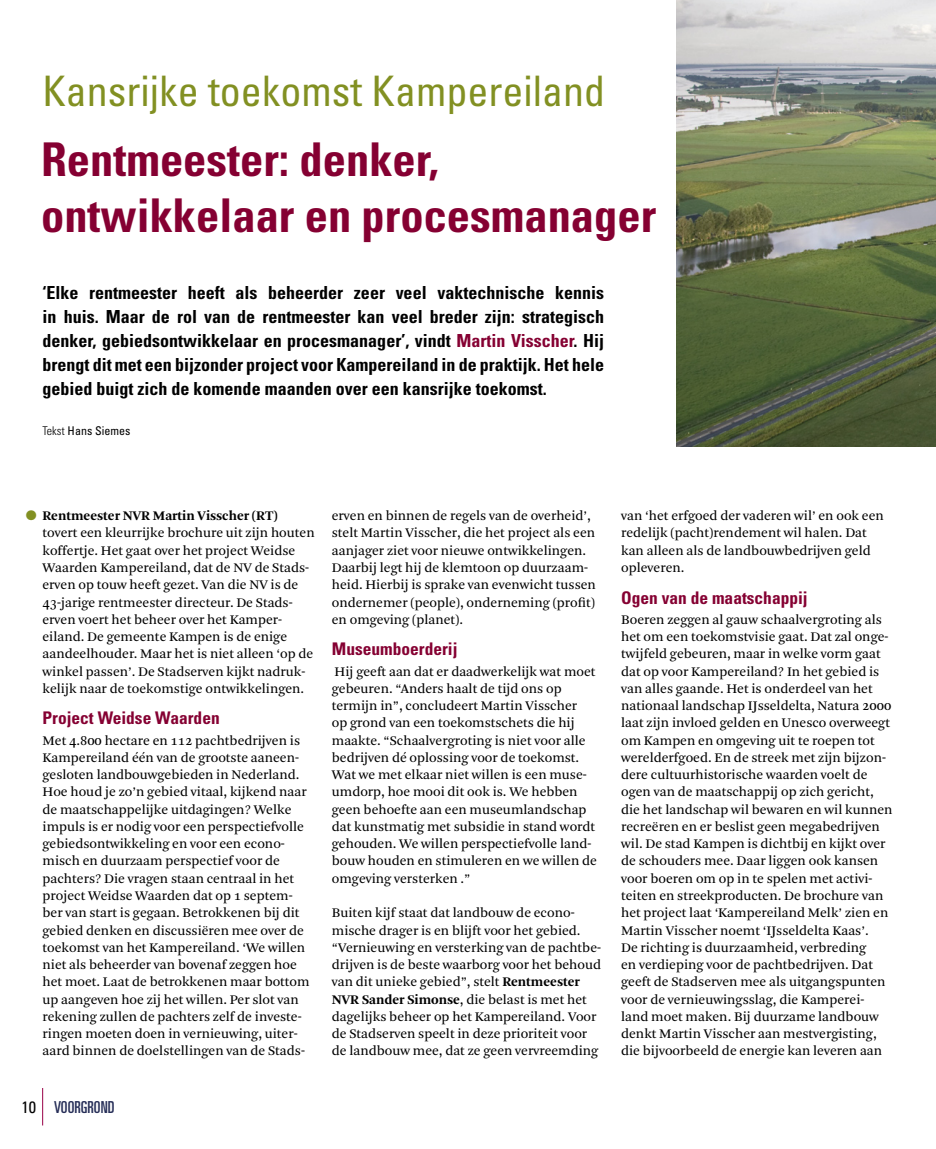
<style>
.page{position:relative;width:936px;height:1149px;background:#fff}
.page>*{position:absolute;margin:0;border:0;box-sizing:border-box;transform-origin:0 0}
.t1{font:700 condensed 46.5px/55.8px "Univers";color:#850032}
.t2{font:condensed 42px "Univers";color:#829022}
.t3{font:700 condensed 18px/24px "Univers";color:#000;text-align:justify}
.t4{font:700 condensed 17.4px "Univers";color:#850032}
.t5{font:ultra-condensed 16.5px "Univers";color:#272f58}
.t6{font:13.8px/17.2px "Arnhem Blond";color:#000}
.t7{font:700 13.8px "Arnhem";color:#000}
.t8{font:condensed 12px "Univers";color:#000}
.s1{color:#850032}
.s2{font-weight:300}
.s3{color:#829022}
.s4{font-stretch:condensed;color:#000}
.s5{font-family:"Arnhem";font-weight:700}
</style>
<div class="page">
<hr style="left:42px;top:1087px;width:1px;height:38px;background:#980046">
<img style="left:676px;top:0;width:259px;height:446px">
<h2 class="t2" style="left:43px;top:64px;width:564px">Kansrijke toekomst Kampereiland</h2>
<h1 class="t1" style="left:41px;top:131px;width:616px">Rentmeester: denker, ontwikkelaar en procesmanager</h1>
<p class="t3" style="left:43px;top:280px;width:563px">‘Elke rentmeester heeft als beheerder zeer veel vaktechnische kennis in huis. Maar de rol van de rentmeester kan veel breder zijn: strategisch denker, gebiedsontwikkelaar en procesmanager’, vindt <span class="s1">Martin Visscher</span>. Hij brengt dit met een bijzonder project voor Kampereiland in de praktijk. Het hele gebied buigt zich de komende maanden over een kansrijke toekomst.</p>
<p class="t8" style="left:43px;top:423px;width:89px"><span class="s2">Tekst</span> Hans Siemes</p>
<p class="t7" style="left:26px;top:508px;width:253px"><span class="s3">●</span> Rentmeester NVR Martin Visscher (RT)</p>
<p class="t6" style="left:43px;top:524px;width:274px">tovert een kleurrijke brochure uit zijn houten koffertje. Het gaat over het project Weidse Waarden Kampereiland, dat de NV de Stads&shy;erven op touw heeft gezet. Van die NV is de 43-jarige rentmeester directeur. De Stads&shy;erven voert het beheer over het Kamper&shy;eiland. De gemeente Kampen is de enige aandeelhouder. Maar het is niet alleen ‘op de winkel passen’. De Stadserven kijkt nadruk&shy;kelijk naar de toekomstige ontwikkelingen.</p>
<p class="t4" style="left:43px;top:707px;width:179px">Project Weidse Waarden</p>
<p class="t6" style="left:43px;top:731px;width:269px">Met 4.800 hectare en 112 pachtbedrijven is Kampereiland één van de grootste aaneen&shy;gesloten landbouwgebieden in Nederland.<br>Hoe houd je zo’n gebied vitaal, kijkend naar de maatschappelijke uitdagingen? Welke impuls is er nodig voor een perspectiefvolle gebiedsontwikkeling en voor een econo&shy;misch en duurzaam perspectief voor de pachters? Die vragen staan centraal in het project Weidse Waarden dat op 1 septem&shy;ber van start is gegaan. Betrokkenen bij dit gebied denken en discussiëren mee over de toekomst van het Kampereiland. ‘We willen niet als beheerder van bovenaf zeggen hoe het moet. Laat de betrokkenen maar bottom up aangeven hoe zij het willen. Per slot van rekening zullen de pachters zelf de investe&shy;ringen moeten doen in vernieuwing, uiter&shy;aard binnen de doelstellingen van de Stads-</p>
<p class="t5" style="left:21px;top:1097px;width:94px"><span class="s4">10</span> VOORGROND</p>
<p class="t6" style="left:332px;top:507px;width:265px">erven en binnen de regels van de overheid’, stelt Martin Visscher, die het project als een aanjager ziet voor nieuwe ontwikkelingen.<br>Daarbij legt hij de klemtoon op duurzaam&shy;heid. Hierbij is sprake van evenwicht tussen ondernemer (people), onderneming (profit) en omgeving (planet).</p>
<p class="t4" style="left:332px;top:638px;width:127px">Museumboerderij</p>
<p class="t6" style="left:332px;top:662px;width:266px">Hij geeft aan dat er daadwerkelijk wat moet gebeuren. “Anders haalt de tijd ons op termijn in”, concludeert Martin Visscher<br>op grond van een toekomstschets die hij maakte. “Schaalvergroting is niet voor alle bedrijven dé oplossing voor de toekomst.<br>Wat we met elkaar niet willen is een muse&shy;umdorp, hoe mooi dit ook is. We hebben geen behoefte aan een museumlandschap dat kunstmatig met subsidie in stand wordt gehouden. We willen perspectiefvolle land&shy;bouw houden en stimuleren en we willen de omgeving versterken .”</p>
<p class="t6" style="left:332px;top:904px;width:271px">Buiten kijf staat dat landbouw de econo&shy;mische drager is en blijft voor het gebied. “Vernieuwing en versterking van de pachtbe&shy;drijven is de beste waarborg voor het behoud van dit unieke gebied”, stelt <span class="s5">Rentmeester NVR Sander Simonse</span>, die belast is met het dagelijks beheer op het Kampereiland. Voor de Stadserven speelt in deze prioriteit voor de landbouw mee, dat ze geen vervreemding</p>
<p class="t6" style="left:621px;top:507px;width:264px">van ‘het erfgoed der vaderen wil’ en ook een redelijk (pacht)rendement wil halen. Dat kan alleen als de landbouwbedrijven geld opleveren.</p>
<p class="t4" style="left:621px;top:586px;width:188px">Ogen van de maatschappij</p>
<p class="t6" style="left:621px;top:611px;width:273px">Boeren zeggen al gauw schaalvergroting als het om een toekomstvisie gaat. Dat zal onge&shy;twijfeld gebeuren, maar in welke vorm gaat dat op voor Kampereiland? In het gebied is van alles gaande. Het is onderdeel van het nationaal landschap IJsseldelta, Natura 2000 laat zijn invloed gelden en Unesco overweegt om Kampen en omgeving uit te roepen tot werelderfgoed. En de streek met zijn bijzon&shy;dere cultuurhistorische waarden voelt de ogen van de maatschappij op zich gericht, die het landschap wil bewaren en wil kunnen recreëren en er beslist geen megabedrijven wil. De stad Kampen is dichtbij en kijkt over de schouders mee. Daar liggen ook kansen voor boeren om op in te spelen met activi&shy;teiten en streekproducten. De brochure van het project laat ‘Kampereiland Melk’ zien en Martin Visscher noemt ‘IJsseldelta Kaas’.<br>De richting is duurzaamheid, verbreding<br>en verdieping voor de pachtbedrijven. Dat geeft de Stadserven mee als uitgangspunten voor de vernieuwingsslag, die Kamperei&shy;land moet maken. Bij duurzame landbouw denkt Martin Visscher aan mestvergisting, die bijvoorbeeld de energie kan leveren aan</p>
</div>
